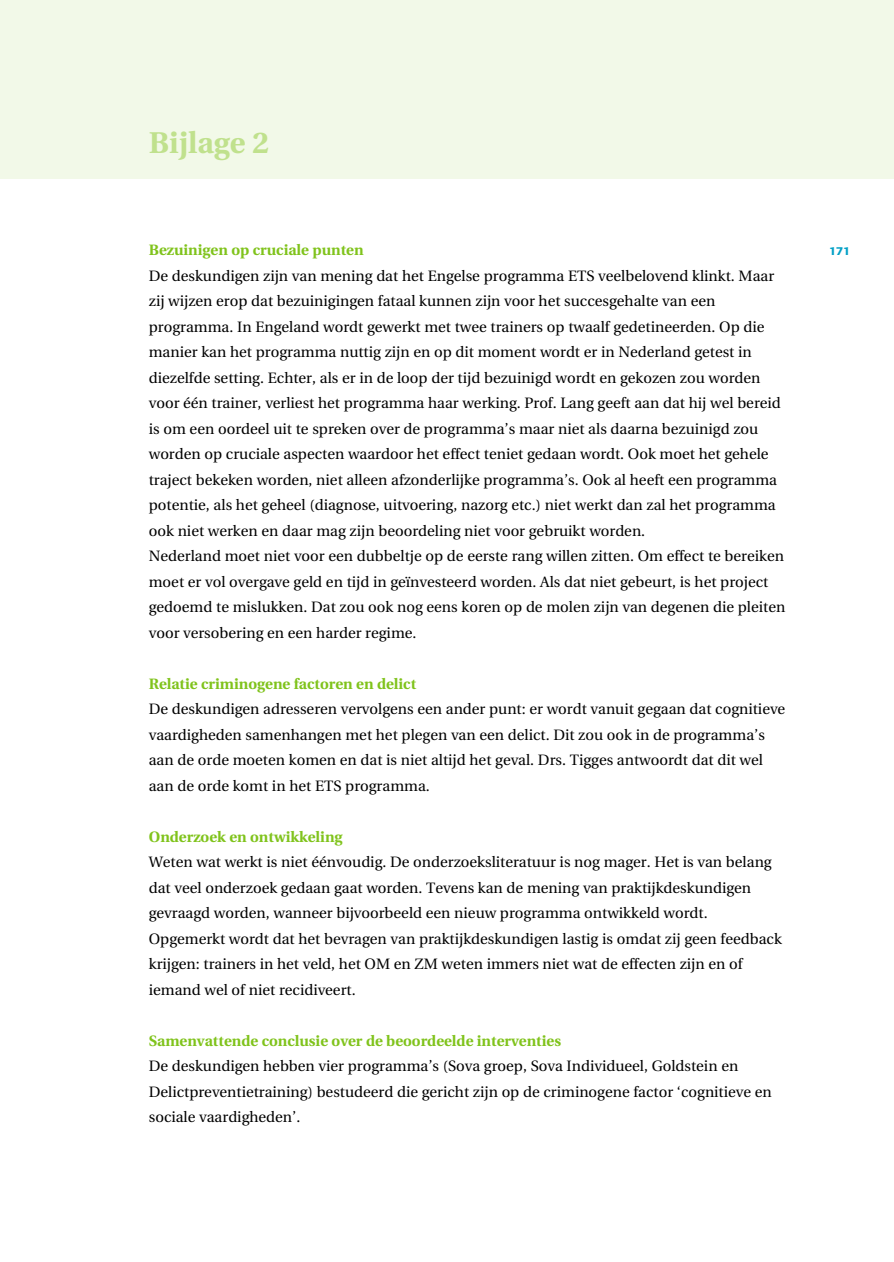
<style>
.page{position:relative;width:894px;height:1262px;background:#fff}
.page>*{position:absolute;margin:0;border:0;box-sizing:border-box;transform-origin:0 0}
.t1{font:700 30px "Utopia";color:#c0e18d}
.t2{font:15px/25.5px "Utopia";color:#000}
.t3{font:700 15px "Utopia";color:#80c31c}
.t4{font:500 12px "Imago";color:#02a0c6}
</style>
<div class="page">
<div style="left:0;top:0;width:894px;height:179px;background:#f2f9e8"></div>
<h1 class="t1" style="left:149px;top:131px;width:122px">Bijlage 2</h1>
<p class="t3" style="left:149px;top:244px;width:216px">Bezuinigen op cruciale punten</p>
<p class="t2" style="left:149px;top:264px;width:638px">De deskundigen zijn van mening dat het Engelse programma ETS veelbelovend klinkt. Maar zij wijzen erop dat bezuinigingen fataal kunnen zijn voor het succesgehalte van een programma. In Engeland wordt gewerkt met twee trainers op twaalf gedetineerden. Op die manier kan het programma nuttig zijn en op dit moment wordt er in Nederland getest in diezelfde setting. Echter, als er in de loop der tijd bezuinigd wordt en gekozen zou worden voor één trainer, verliest het programma haar werking. Prof. Lang geeft aan dat hij wel bereid is om een oordeel uit te spreken over de programma’s maar niet als daarna bezuinigd zou worden op cruciale aspecten waardoor het effect teniet gedaan wordt. Ook moet het gehele traject bekeken worden, niet alleen afzonderlijke programma’s. Ook al heeft een programma potentie, als het geheel (diagnose, uitvoering, nazorg etc.) niet werkt dan zal het programma ook niet werken en daar mag zijn beoordeling niet voor gebruikt worden.<br>Nederland moet niet voor een dubbeltje op de eerste rang willen zitten. Om effect te bereiken moet er vol overgave geld en tijd in geïnvesteerd worden. Als dat niet gebeurt, is het project gedoemd te mislukken. Dat zou ook nog eens koren op de molen zijn van degenen die pleiten voor versobering en een harder regime.</p>
<p class="t3" style="left:149px;top:677px;width:269px">Relatie criminogene factoren en delict</p>
<p class="t2" style="left:149px;top:697px;width:638px">De deskundigen adresseren vervolgens een ander punt: er wordt vanuit gegaan dat cognitieve vaardigheden samenhangen met het plegen van een delict. Dit zou ook in de programma’s aan de orde moeten komen en dat is niet altijd het geval. Drs. Tigges antwoordt dat dit wel aan de orde komt in het ETS programma.</p>
<p class="t3" style="left:149px;top:830px;width:195px">Onderzoek en ontwikkeling</p>
<p class="t2" style="left:149px;top:850px;width:635px">Weten wat werkt is niet éénvoudig. De onderzoeksliteratuur is nog mager. Het is van belang dat veel onderzoek gedaan gaat worden. Tevens kan de mening van praktijkdeskundigen gevraagd worden, wanneer bijvoorbeeld een nieuw programma ontwikkeld wordt.<br>Opgemerkt wordt dat het bevragen van praktijkdeskundigen lastig is omdat zij geen feedback krijgen: trainers in het veld, het OM en ZM weten immers niet wat de effecten zijn en of iemand wel of niet recidiveert.</p>
<p class="t3" style="left:149px;top:1034px;width:414px">Samenvattende conclusie over de beoordeelde interventies</p>
<p class="t2" style="left:149px;top:1054px;width:625px">De deskundigen hebben vier programma’s (Sova groep, Sova Individueel, Goldstein en<br>Delictpreventietraining) bestudeerd die gericht zijn op de criminogene factor ‘cognitieve en sociale vaardigheden’.</p>
<p class="t4" style="left:829px;top:247px;width:22px">171</p>
</div>
